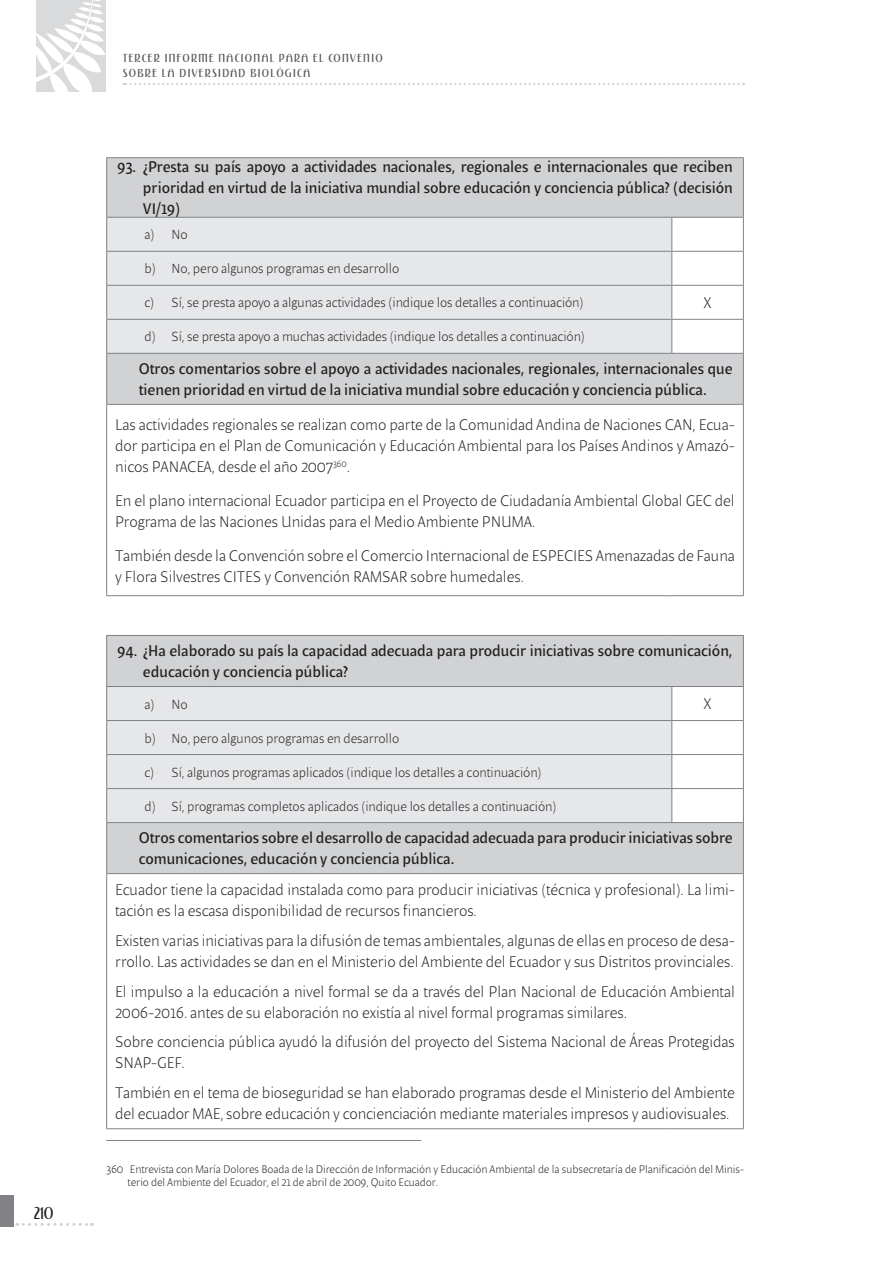
<style>
.page{position:relative;width:893px;height:1263px;background:#fff}
.page>*{position:absolute;margin:0;border:0;box-sizing:border-box;transform-origin:0 0}
.t1{font:300 18px "Saint Louis";color:#231f20}
.texto{font:300 15.75px/21px "Beret LT Std";color:#231f20}
.numerito{font:15.75px/21px "Beret LT Std";color:#231f20}
.numerito_2{font:15.75px/21px "Beret LT Std";color:#231f20;text-align:justify}
.t2{font:300 13.5px "Beret LT Std";color:#231f20}
.t3{font:300 12.15px/15px "Saint Louis";letter-spacing:.1em;color:#57585a;scale:1.11 1}
.PIE{font:300 11.25px/13.5px "Beret LT Std";color:#231f20}
</style>
<div class="page">
<div style="left:0;top:1195px;width:13px;height:32px;background:#808285"></div>
<svg style="left:17px;top:1223px;width:75px;height:3px"></svg>
<svg style="left:36px;top:0;width:70px;height:92px"></svg>
<svg style="left:123px;top:83px;width:621px;height:2px"></svg>
<svg style="left:107px;top:158px;width:636px;height:246px;background:#d5d6d8"></svg>
<div style="left:107px;top:218px;width:564px;height:135px;background:#e6e7e9"></div>
<hr style="left:106px;top:157px;width:566px;height:1px;background:#808285">
<hr style="left:106px;top:158px;width:1px;height:59px;background:#808285">
<hr style="left:672px;top:157px;width:72px;height:1px;background:#808285">
<hr style="left:743px;top:158px;width:1px;height:59px;background:#808285">
<hr style="left:106px;top:217px;width:566px;height:1px;background:#808285">
<hr style="left:106px;top:218px;width:1px;height:33px;background:#808285">
<hr style="left:672px;top:217px;width:72px;height:1px;background:#808285">
<hr style="left:671px;top:218px;width:1px;height:33px;background:#808285">
<hr style="left:743px;top:218px;width:1px;height:33px;background:#808285">
<hr style="left:106px;top:251px;width:566px;height:1px;background:#808285">
<hr style="left:106px;top:252px;width:1px;height:33px;background:#808285">
<hr style="left:672px;top:251px;width:72px;height:1px;background:#808285">
<hr style="left:671px;top:252px;width:1px;height:33px;background:#808285">
<hr style="left:743px;top:252px;width:1px;height:33px;background:#808285">
<hr style="left:106px;top:285px;width:566px;height:1px;background:#808285">
<hr style="left:106px;top:286px;width:1px;height:33px;background:#808285">
<hr style="left:672px;top:285px;width:72px;height:1px;background:#808285">
<hr style="left:671px;top:286px;width:1px;height:33px;background:#808285">
<hr style="left:743px;top:286px;width:1px;height:33px;background:#808285">
<hr style="left:106px;top:319px;width:566px;height:1px;background:#808285">
<hr style="left:106px;top:320px;width:1px;height:33px;background:#808285">
<hr style="left:672px;top:319px;width:72px;height:1px;background:#808285">
<hr style="left:671px;top:320px;width:1px;height:33px;background:#808285">
<hr style="left:743px;top:320px;width:1px;height:33px;background:#808285">
<hr style="left:106px;top:353px;width:566px;height:1px;background:#808285">
<hr style="left:106px;top:354px;width:1px;height:50px;background:#808285">
<hr style="left:672px;top:353px;width:72px;height:1px;background:#808285">
<hr style="left:743px;top:354px;width:1px;height:50px;background:#808285">
<hr style="left:106px;top:404px;width:566px;height:1px;background:#808285">
<hr style="left:106px;top:405px;width:1px;height:190px;background:#808285">
<hr style="left:672px;top:404px;width:72px;height:1px;background:#808285">
<hr style="left:743px;top:405px;width:1px;height:190px;background:#808285">
<hr style="left:106px;top:595px;width:566px;height:1px;background:#808285">
<hr style="left:672px;top:595px;width:72px;height:1px;background:#808285">
<svg style="left:107px;top:636px;width:636px;height:237px;background:#d6d7d9"></svg>
<div style="left:107px;top:687px;width:564px;height:135px;background:#e6e7e9"></div>
<hr style="left:106px;top:635px;width:566px;height:1px;background:#808285">
<hr style="left:106px;top:636px;width:1px;height:50px;background:#808285">
<hr style="left:672px;top:635px;width:72px;height:1px;background:#808285">
<hr style="left:743px;top:636px;width:1px;height:50px;background:#808285">
<hr style="left:106px;top:686px;width:566px;height:1px;background:#808285">
<hr style="left:106px;top:687px;width:1px;height:33px;background:#808285">
<hr style="left:672px;top:686px;width:72px;height:1px;background:#808285">
<hr style="left:671px;top:687px;width:1px;height:33px;background:#808285">
<hr style="left:743px;top:687px;width:1px;height:33px;background:#808285">
<hr style="left:106px;top:720px;width:566px;height:1px;background:#808285">
<hr style="left:106px;top:721px;width:1px;height:33px;background:#808285">
<hr style="left:672px;top:720px;width:72px;height:1px;background:#808285">
<hr style="left:671px;top:721px;width:1px;height:33px;background:#808285">
<hr style="left:743px;top:721px;width:1px;height:33px;background:#808285">
<hr style="left:106px;top:754px;width:566px;height:1px;background:#808285">
<hr style="left:106px;top:755px;width:1px;height:33px;background:#808285">
<hr style="left:672px;top:754px;width:72px;height:1px;background:#808285">
<hr style="left:671px;top:755px;width:1px;height:33px;background:#808285">
<hr style="left:743px;top:755px;width:1px;height:33px;background:#808285">
<hr style="left:106px;top:788px;width:566px;height:1px;background:#808285">
<hr style="left:106px;top:789px;width:1px;height:33px;background:#808285">
<hr style="left:672px;top:788px;width:72px;height:1px;background:#808285">
<hr style="left:671px;top:789px;width:1px;height:33px;background:#808285">
<hr style="left:743px;top:789px;width:1px;height:33px;background:#808285">
<hr style="left:106px;top:822px;width:566px;height:1px;background:#808285">
<hr style="left:106px;top:823px;width:1px;height:50px;background:#808285">
<hr style="left:672px;top:822px;width:72px;height:1px;background:#808285">
<hr style="left:743px;top:823px;width:1px;height:50px;background:#808285">
<hr style="left:106px;top:873px;width:566px;height:1px;background:#808285">
<hr style="left:106px;top:874px;width:1px;height:254px;background:#808285">
<hr style="left:672px;top:873px;width:72px;height:1px;background:#808285">
<hr style="left:743px;top:874px;width:1px;height:254px;background:#808285">
<hr style="left:106px;top:1128px;width:566px;height:1px;background:#808285">
<hr style="left:672px;top:1128px;width:72px;height:1px;background:#808285">
<hr style="left:106px;top:1140px;width:315px;height:1px;background:#808285">
<p class="t1" style="left:34px;top:1200px;width:21px">210</p>
<p class="t3" style="left:123px;top:50px;width:235px">TERCER INFORME NACIONAL PARA EL CONVENIO<br>SOBRE LA DIVERSIDAD BIOLÓGICA</p>
<p class="numerito_2" style="left:143px;top:156px;width:591px;text-indent:-26px">93. ¿Presta su país apoyo a actividades nacionales, regionales e internacionales que reciben prioridad en virtud de la iniciativa mundial sobre educación y conciencia pública? (decisión VI/19)</p>
<p class="t2" style="left:144px;top:226px;width:45px">a) No</p>
<p class="t2" style="left:144px;top:260px;width:256px">b) No, pero algunos programas en desarrollo</p>
<p class="t2" style="left:144px;top:294px;width:441px">c) Sí, se presta apoyo a algunas actividades (indique los detalles a continuación)</p>
<p class="texto" style="left:704px;top:292px;width:10px">X</p>
<p class="t2" style="left:144px;top:328px;width:442px">d) Sí, se presta apoyo a muchas actividades (indique los detalles a continuación)</p>
<p class="numerito" style="left:139px;top:358px;width:595px">Otros comentarios sobre el apoyo a actividades nacionales, regionales, internacionales que tienen prioridad en virtud de la iniciativa mundial sobre educación y conciencia pública.</p>
<p class="texto" style="left:115px;top:414px;width:621px;text-align:justify">Las actividades regionales se realizan como parte de la Comunidad Andina de Naciones CAN, Ecua&shy;dor participa en el Plan de Comunicación y Educación Ambiental para los Países Andinos y Amazó&shy;nicos PANACEA, desde el año 2007<sup>360</sup>.</p>
<p class="texto" style="left:115px;top:490px;width:621px">En el plano internacional Ecuador participa en el Proyecto de Ciudadanía Ambiental Global GEC del<br>Programa de las Naciones Unidas para el Medio Ambiente PNUMA.</p>
<p class="texto" style="left:115px;top:544px;width:621px">También desde la Convención sobre el Comercio Internacional de ESPECIES Amenazadas de Fauna y Flora Silvestres CITES y Convención RAMSAR sobre humedales.</p>
<p class="numerito_2" style="left:143px;top:640px;width:591px;text-indent:-26px">94. ¿Ha elaborado su país la capacidad adecuada para producir iniciativas sobre comunicación, educación y conciencia pública?</p>
<p class="t2" style="left:144px;top:696px;width:45px">a) No</p>
<p class="texto" style="left:704px;top:693px;width:10px">X</p>
<p class="t2" style="left:144px;top:730px;width:256px">b) No, pero algunos programas en desarrollo</p>
<p class="t2" style="left:144px;top:764px;width:399px">c) Sí, algunos programas aplicados (indique los detalles a continuación)</p>
<p class="t2" style="left:144px;top:798px;width:413px">d) Sí, programas completos aplicados (indique los detalles a continuación)</p>
<p class="numerito" style="left:139px;top:827px;width:595px">Otros comentarios sobre el desarrollo de capacidad adecuada para producir iniciativas sobre comunicaciones, educación y conciencia pública.</p>
<p class="texto" style="left:115px;top:879px;width:621px">Ecuador tiene la capacidad instalada como para producir iniciativas (técnica y profesional). La limi&shy;tación es la escasa disponibilidad de recursos financieros.</p>
<p class="texto" style="left:115px;top:930px;width:621px">Existen varias iniciativas para la difusión de temas ambientales, algunas de ellas en proceso de desa&shy;rrollo. Las actividades se dan en el Ministerio del Ambiente del Ecuador y sus Distritos provinciales.</p>
<p class="texto" style="left:115px;top:980px;width:621px">El impulso a la educación a nivel formal se da a través del Plan Nacional de Educación Ambiental<br>2006-2016. antes de su elaboración no existía al nivel formal programas similares.</p>
<p class="texto" style="left:115px;top:1031px;width:621px">Sobre conciencia pública ayudó la difusión del proyecto del Sistema Nacional de Áreas Protegidas<br>SNAP-GEF.</p>
<p class="texto" style="left:115px;top:1081px;width:621px">También en el tema de bioseguridad se han elaborado programas desde el Ministerio del Ambiente del ecuador MAE, sobre educación y concienciación mediante materiales impresos y audiovisuales.</p>
<p class="PIE" style="left:128px;top:1162px;width:618px;text-indent:-21px">360 Entrevista con María Dolores Boada de la Dirección de Información y Educación Ambiental de la subsecretaría de Planificación del Minis&shy;terio del Ambiente del Ecuador, el 21 de abril de 2009, Quito Ecuador.</p>
</div>
